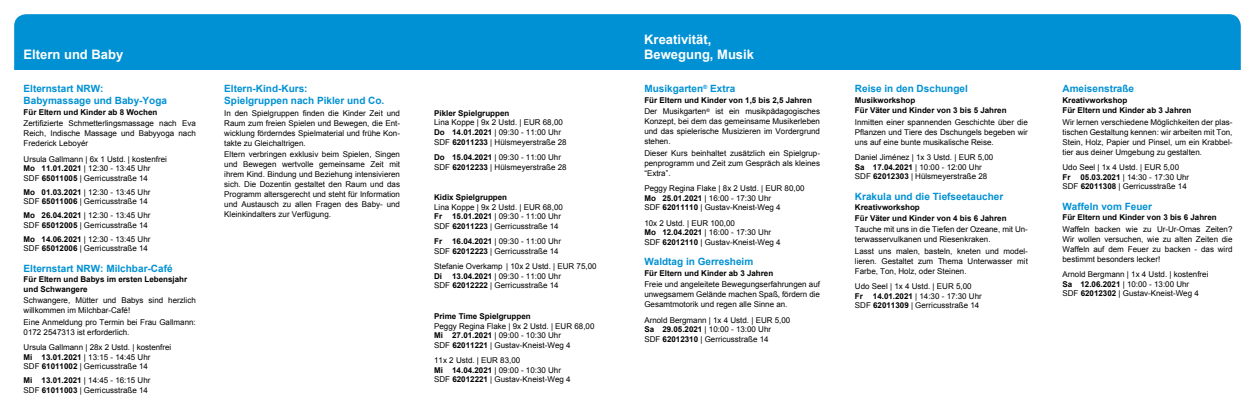
<style>
.page{position:relative;width:1255px;height:420px;background:#fff}
.page>*{position:absolute;margin:0;border:0;box-sizing:border-box;transform-origin:0 0}
.t1{font:700 13px/15.6px "Arial";color:#fff}
.t2{font:700 10px/12px "Arial";color:#0091d4}
.t3{font:8px/9.6px "Arial";color:#000}
.t4{font:700 8px/10.4px "Arial";color:#000}
.s1{font-weight:700}
</style>
<div class="page">
<div style="left:14px;top:14px;width:1227px;height:56px;background:#0091d4"></div>
<h1 class="t1" style="left:24px;top:47px;width:101px">Eltern und Baby</h1>
<p class="t2" style="left:24px;top:83px;width:145px">Elternstart NRW:<br>Babymassage und Baby-Yoga</p>
<p class="t4" style="left:24px;top:107px;width:135px">Für Eltern und Kinder ab 8 Wochen</p>
<p class="t3" style="left:24px;top:118px;width:174px;line-height:10px;text-align:justify">Zertifizierte Schmetterlingsmassage nach Eva Reich, Indische Massage und Babyyoga nach Frederick Leboyér</p>
<p class="t3" style="left:24px;top:154px;width:145px">Ursula Gallmann | 6x 1 Ustd. | kostenfrei<br><span class="s1">Mo 11.01.2021</span> | 12:30 - 13:45 Uhr<br>SDF <span class="s1">65011005</span> | Gerricusstraße 14</p>
<p class="t3" style="left:24px;top:187px;width:128px"><span class="s1">Mo 01.03.2021</span> | 12:30 - 13:45 Uhr<br>SDF <span class="s1">65011006</span> | Gerricusstraße 14</p>
<p class="t3" style="left:24px;top:210px;width:128px"><span class="s1">Mo 26.04.2021</span> | 12:30 - 13:45 Uhr<br>SDF <span class="s1">65012005</span> | Gerricusstraße 14</p>
<p class="t3" style="left:24px;top:234px;width:128px"><span class="s1">Mo 14.06.2021</span> | 12:30 - 13:45 Uhr<br>SDF <span class="s1">65012006</span> | Gerricusstraße 14</p>
<p class="t2" style="left:24px;top:262px;width:150px">Elternstart NRW: Milchbar-Café</p>
<p class="t4" style="left:24px;top:275px;width:165px;line-height:9.6px">Für Eltern und Babys im ersten Lebensjahr und Schwangere</p>
<p class="t3" style="left:24px;top:295px;width:174px;line-height:10px">Schwangere, Mütter und Babys sind herzlich willkommen im Milchbar-Café!</p>
<p class="t3" style="left:24px;top:317px;width:174px;line-height:10px">Eine Anmeldung pro Termin bei Frau Gallmann:<br>0172 2547313 ist erforderlich.</p>
<p class="t3" style="left:24px;top:342px;width:149px">Ursula Gallmann | 28x 2 Ustd. | kostenfrei<br><span class="s1">Mi 13.01.2021</span> | 13:15 - 14:45 Uhr<br>SDF <span class="s1">61011002</span> | Gerricusstraße 14</p>
<p class="t3" style="left:24px;top:375px;width:128px"><span class="s1">Mi 13.01.2021</span> | 14:45 - 16:15 Uhr<br>SDF <span class="s1">61011003</span> | Gerricusstraße 14</p>
<p class="t2" style="left:224px;top:83px;width:162px">Eltern-Kind-Kurs:<br>Spielgruppen nach Pikler und Co.</p>
<p class="t3" style="left:224px;top:108px;width:177px;line-height:10px;text-align:justify">In den Spielgruppen finden die Kinder Zeit und Raum zum freien Spielen und Bewegen, die Ent&shy;wicklung förderndes Spielmaterial und frühe Kon&shy;takte zu Gleichaltrigen.</p>
<p class="t3" style="left:224px;top:149px;width:177px;line-height:10px;text-align:justify">Eltern verbringen exklusiv beim Spielen, Singen und Bewegen wertvolle gemeinsame Zeit mit ihrem Kind. Bindung und Beziehung intensivieren sich. Die Dozentin gestaltet den Raum und das Programm altersgerecht und steht für Information und Austausch zu allen Fragen des Baby- und Kleinkindalters zur Verfügung.</p>
<p class="t4" style="left:434px;top:108px;width:77px">Pikler Spielgruppen</p>
<p class="t3" style="left:434px;top:118px;width:134px">Lina Koppe | 9x 2 Ustd. | EUR 68,00<br><span class="s1">Do 14.01.2021</span> | 09:30 - 11:00 Uhr<br>SDF <span class="s1">62011233</span> | Hülsmeyerstraße 28</p>
<p class="t3" style="left:434px;top:152px;width:134px"><span class="s1">Do 15.04.2021</span> | 09:30 - 11:00 Uhr<br>SDF <span class="s1">62012233</span> | Hülsmeyerstraße 28</p>
<p class="t4" style="left:434px;top:192px;width:74px">Kidix Spielgruppen</p>
<p class="t3" style="left:434px;top:202px;width:130px">Lina Koppe | 9x 2 Ustd. | EUR 68,00<br><span class="s1">Fr 15.01.2021</span> | 09:30 - 11:00 Uhr<br>SDF <span class="s1">62011223</span> | Gerricusstraße 14</p>
<p class="t3" style="left:434px;top:236px;width:128px"><span class="s1">Fr 16.04.2021</span> | 09:30 - 11:00 Uhr<br>SDF <span class="s1">62012223</span> | Gerricusstraße 14</p>
<p class="t3" style="left:434px;top:261px;width:164px">Stefanie Overkamp | 10x 2 Ustd. | EUR 75,00</p>
<p class="t4" style="left:434px;top:271px;width:9px">Di</p>
<p class="t3" style="left:434px;top:271px;width:128px;text-indent:18px"><span class="s1">13.04.2021</span> | 09:30 - 11:00 Uhr<br>SDF <span class="s1">62012222</span> | Gerricusstraße 14</p>
<p class="t4" style="left:434px;top:311px;width:98px">Prime Time Spielgruppen</p>
<p class="t3" style="left:434px;top:321px;width:162px">Peggy Regina Flake | 9x 2 Ustd. | EUR 68,00<br><span class="s1">Mi 27.01.2021</span> | 09:00 - 10:30 Uhr<br>SDF <span class="s1">62011221</span> | Gustav-Kneist-Weg 4</p>
<p class="t3" style="left:434px;top:355px;width:138px">11x 2 Ustd. | EUR 83,00<br><span class="s1">Mi 14.04.2021</span> | 09:00 - 10:30 Uhr<br>SDF <span class="s1">62012221</span> | Gustav-Kneist-Weg 4</p>
<h1 class="t1" style="left:644px;top:32px;width:111px">Kreativität,<br>Bewegung, Musik</h1>
<p class="t2" style="left:644px;top:83px;width:92px">Musikgarten<sup>®</sup> Extra</p>
<p class="t3" style="left:644px;top:94px;width:177px;line-height:11.4px"><span class="s1">Für Eltern und Kinder von 1,5 bis 2,5 Jahren<br></span>Der Musikgarten<sup>®</sup> ist ein musikpädagogisches</p>
<p class="t3" style="left:644px;top:116px;width:177px;line-height:10px;text-align:justify">Konzept, bei dem das gemeinsame Musikerleben und das spielerische Musizieren im Vordergrund stehen.</p>
<p class="t3" style="left:644px;top:148px;width:177px;line-height:10px;text-align:justify">Dieser Kurs beinhaltet zusätzlich ein Spielgrup&shy;penprogramm und Zeit zum Gespräch als kleines “Extra”.</p>
<p class="t3" style="left:644px;top:183px;width:162px">Peggy Regina Flake | 8x 2 Ustd. | EUR 80,00<br><span class="s1">Mo 25.01.2021</span> | 16:00 - 17:30 Uhr<br>SDF <span class="s1">62011110</span> | Gustav-Kneist-Weg 4</p>
<p class="t3" style="left:644px;top:218px;width:138px">10x 2 Ustd. | EUR 100,00<br><span class="s1">Mo 12.04.2021</span> | 16:00 - 17:30 Uhr<br>SDF <span class="s1">62012110</span> | Gustav-Kneist-Weg 4</p>
<p class="t2" style="left:644px;top:256px;width:110px">Waldtag in Gerresheim</p>
<p class="t4" style="left:644px;top:268px;width:130px">Für Eltern und Kinder ab 3 Jahren</p>
<p class="t3" style="left:644px;top:279px;width:177px;line-height:10px;text-align:justify">Freie und angeleitete Bewegungserfahrungen auf unwegsamem Gelände machen Spaß, fördern die Gesamtmotorik und regen alle Sinne an.</p>
<p class="t3" style="left:644px;top:315px;width:147px">Arnold Bergmann | 1x 4 Ustd. | EUR 5,00<br><span class="s1">Sa 29.05.2021</span> | 10:00 - 13:00 Uhr<br>SDF <span class="s1">62012310</span> | Gerricusstraße 14</p>
<p class="t2" style="left:855px;top:83px;width:114px">Reise in den Dschungel</p>
<p class="t4" style="left:855px;top:95px;width:153px">Musikworkshop<br>Für Väter und Kinder von 3 bis 5 Jahren</p>
<p class="t3" style="left:855px;top:117px;width:174px;line-height:10px;text-align:justify">Inmitten einer spannenden Geschichte über die Pflanzen und Tiere des Dschungels begeben wir uns auf eine bunte musikalische Reise.</p>
<p class="t3" style="left:855px;top:152px;width:140px">Daniel Jiménez | 1x 3 Ustd. | EUR 5,00<br><span class="s1">Sa 17.04.2021</span> | 10:00 - 12:00 Uhr<br>SDF <span class="s1">62012303</span> | Hülsmeyerstraße 28</p>
<p class="t2" style="left:855px;top:190px;width:150px">Krakula und die Tiefseetaucher</p>
<p class="t4" style="left:855px;top:202px;width:153px">Kreativworkshop<br>Für Väter und Kinder von 4 bis 6 Jahren</p>
<p class="t3" style="left:855px;top:224px;width:174px;line-height:10px">Tauche mit uns in die Tiefen der Ozeane, mit Un&shy;terwasservulkanen und Riesenkraken.</p>
<p class="t3" style="left:855px;top:246px;width:174px;line-height:10px;text-align:justify">Lasst uns malen, basteln, kneten und model&shy;lieren. Gestaltet zum Thema Unterwasser mit Farbe, Ton, Holz, oder Steinen.</p>
<p class="t3" style="left:855px;top:281px;width:128px">Udo Seel | 1x 4 Ustd. | EUR 5,00<br><span class="s1">Fr 14.01.2021</span> | 14:30 - 17:30 Uhr<br>SDF <span class="s1">62011309</span> | Gerricusstraße 14</p>
<p class="t2" style="left:1062px;top:83px;width:73px">Ameisenstraße</p>
<p class="t4" style="left:1062px;top:95px;width:130px">Kreativworkshop<br>Für Eltern und Kinder ab 3 Jahren</p>
<p class="t3" style="left:1062px;top:117px;width:172px;line-height:10px;text-align:justify">Wir lernen verschiedene Möglichkeiten der plas&shy;tischen Gestaltung kennen: wir arbeiten mit Ton, Stein, Holz, Papier und Pinsel, um ein Krabbel&shy;tier aus deiner Umgebung zu gestalten.</p>
<p class="t3" style="left:1062px;top:162px;width:118px">Udo Seel | 1x 4 Ustd. | EUR 5,00</p>
<p class="t4" style="left:1062px;top:172px;width:9px">Fr</p>
<p class="t3" style="left:1062px;top:172px;width:128px;text-indent:18px"><span class="s1">05.03.2021</span> | 14:30 - 17:30 Uhr<br>SDF <span class="s1">62011308</span> | Gerricusstraße 14</p>
<p class="t2" style="left:1062px;top:200px;width:91px">Waffeln vom Feuer</p>
<p class="t4" style="left:1062px;top:212px;width:156px">Für Eltern und Kinder von 3 bis 6 Jahren</p>
<p class="t3" style="left:1062px;top:224px;width:172px;line-height:10px;text-align:justify">Waffeln backen wie zu Ur-Ur-Omas Zeiten?<br>Wir wollen versuchen, wie zu alten Zeiten die Waffeln auf dem Feuer zu backen - das wird bestimmt besonders lecker!</p>
<p class="t3" style="left:1062px;top:269px;width:147px">Arnold Bergmann | 1x 4 Ustd. | kostenfrei<br><span class="s1">Sa 12.06.2021</span> | 10:00 - 13:00 Uhr<br>SDF <span class="s1">62012302</span> | Gustav-Kneist-Weg 4</p>
</div>
